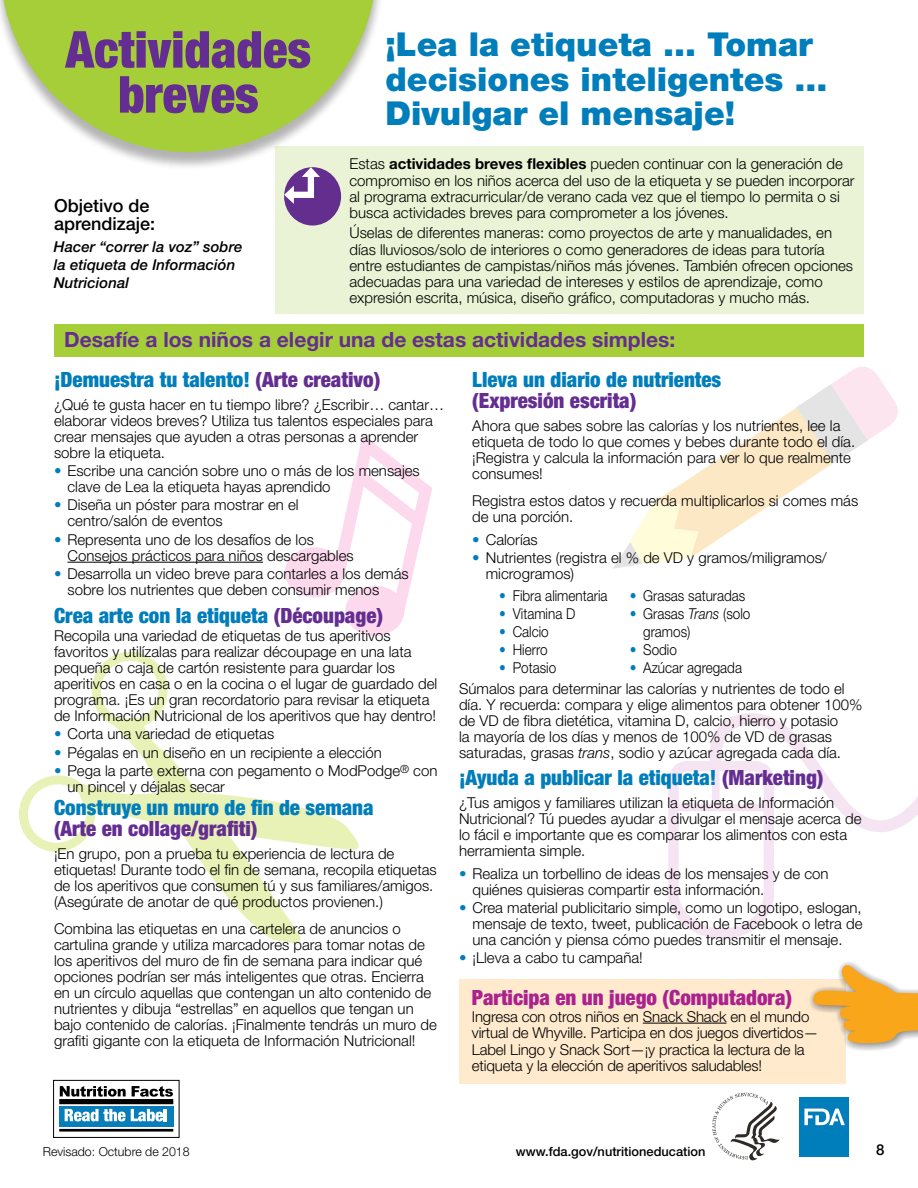
<style>
.page{position:relative;width:918px;height:1188px;background:#fff}
.page>*{position:absolute;margin:0;border:0;box-sizing:border-box;transform-origin:0 0}
.subhead_3{font:900 condensed 51px "Helvetica Neue LT Std";color:#642d91}
.body_copy{font:900 33px/34.5px "Helvetica Neue LT Std";color:#007dbb}
.subhead_3-2{font:900 condensed 21px/21px "Helvetica Neue LT Std";color:#007dbb}
.body_copy-2{font:700 21px "Helvetica Neue LT Std";color:#642d91}
.body_copy-3{font:900 condensed 21px "Helvetica Neue LT Std";color:#007dbb}
.body_copy-4{font:900 condensed 21px "Helvetica Neue LT Std";color:#ab218e}
.body_copy-5{font:500 18px/18px "Helvetica Neue LT Std";color:#000}
.body_copy-6{font:300 15px/16px "Helvetica Neue LT Std";color:#000}
.subhead_3-3{font:300 15px/16px "Helvetica Neue LT Std";color:#000}
.body_copy-7{font:300 15px/18px "Helvetica Neue LT Std";color:#000;scale:.9 1}
.body_copy-8{font:italic 500 15px/18px "Helvetica Neue LT Std";color:#000}
.t1{font:500 15px "Helvetica Neue LT Std";color:#000}
.t2{font:500 12.9px "Helvetica Neue LT Std";color:#000}
.t3{font:300 12.3px "Helvetica Neue LT Std";color:#000}
.s1{font-weight:700}
.s2{color:#642d91}
.s3{color:#007dbb}
.s4{font-style:italic}
</style>
<div class="page">
<div style="left:53px;top:1080px;width:126px;height:58px;border:1px solid #000"></div>
<svg style="left:613px;top:367px;width:285px;height:202px"></svg>
<svg style="left:668px;top:713px;width:250px;height:226px"></svg>
<div style="left:674px;top:804px;width:96px;height:7px;background:#f5e4f1"></div>
<div style="left:712px;top:766px;width:8px;height:41px;background:#f5e4f1"></div>
<svg style="left:19px;top:775px;width:340px;height:77px"></svg>
<svg style="left:91px;top:652px;width:77px;height:71px"></svg>
<svg style="left:110px;top:714px;width:191px;height:229px"></svg>
<div style="left:286px;top:548px;width:57px;height:49px;background:#fcd9ed;border-radius:50%"></div>
<div style="left:285px;top:547px;width:59px;height:50px;border:2px solid #eb008b;border-radius:50%"></div>
<div style="left:346px;top:586px;width:58px;height:49px;background:#fcd9ed;border-radius:50%"></div>
<svg style="left:325px;top:435px;width:107px;height:188px"></svg>
<hr style="left:68px;top:562px;width:195px;height:1px;background:#000">
<div style="left:275px;top:147px;width:589px;height:167px;background:#eaf3d5"></div>
<div style="left:0;top:0;width:385px;height:171px;background:#000;opacity:.3"></div>
<svg style="left:0;top:0;width:377px;height:152px;fill:#a6ce39"></svg>
<div style="left:54px;top:324px;width:810px;height:33px;background:#a6ce39"></div>
<div style="left:459px;top:979px;width:387px;height:104px;background:#ffeacd"></div>
<hr style="left:643px;top:1023px;width:84px;height:1px;background:#000">
<div style="left:284px;top:167px;width:57px;height:59px;background:#642e8e;border-radius:50%"></div>
<svg style="left:284px;top:167px;width:36px;height:37px"></svg>
<svg style="left:810px;top:962px;width:89px;height:89px"></svg>
<svg style="left:813px;top:963px;width:105px;height:81px"></svg>
<svg style="left:59px;top:1086px;width:115px;height:46px"></svg>
<hr style="left:59px;top:1129px;width:114px;height:3px;background:#000">
<div style="left:799px;top:1097px;width:50px;height:60px;background:#007dbb"></div>
<svg style="left:804px;top:1109px;width:41px;height:16px"></svg>
<svg style="left:712px;top:1093px;width:68px;height:68px"></svg>
<p class="subhead_3" style="left:66px;top:18px;width:247px">Actividades</p>
<p class="subhead_3" style="left:118px;top:63px;width:142px">breves</p>
<p class="body_copy-5" style="left:54px;top:197px;width:103px">Objetivo de aprendizaje:</p>
<p class="body_copy-8" style="left:54px;top:238px;width:190px">Hacer “correr la voz” sobre la etiqueta de Información<br>Nutricional</p>
<p class="body_copy" style="left:386px;top:27px;width:443px">¡Lea la etiqueta … Tomar decisiones inteligentes …<br>Divulgar el mensaje!</p>
<p class="body_copy-6" style="left:350px;top:156px;width:507px">Estas <span class="s1">actividades breves flexibles</span> pueden continuar con la generación de compromiso en los niños acerca del uso de la etiqueta y se pueden incorporar al programa extracurricular/de verano cada vez que el tiempo lo permita o si busca actividades breves para comprometer a los jóvenes.</p>
<p class="body_copy-6" style="left:350px;top:225px;width:505px">Úselas de diferentes maneras: como proyectos de arte y manualidades, en días lluviosos/solo de interiores o como generadores de ideas para tutoría entre estudiantes de campistas/niños más jóvenes. También ofrecen opciones adecuadas para una variedad de intereses y estilos de aprendizaje, como expresión escrita, música, diseño gráfico, computadoras y mucho más.</p>
<p class="body_copy-2" style="left:64px;top:327px;width:613px">Desafíe a los niños a elegir una de estas actividades simples:</p>
<p class="subhead_3-2" style="left:54px;top:369px;width:328px">¡Demuestra tu talento! <span class="s2">(Arte creativo)</span></p>
<p class="body_copy-6" style="left:54px;top:396px;width:392px">¿Qué te gusta hacer en tu tiempo libre? ¿Escribir… cantar… elaborar videos breves? Utiliza tus talentos especiales para crear mensajes que ayuden a otras personas a aprender sobre la etiqueta.</p>
<p class="body_copy-6" style="left:68px;top:462px;width:354px;text-indent:-14px"><span class="s3">•</span> Escribe una canción sobre uno o más de los mensajes clave de Lea la etiqueta hayas aprendido</p>
<p class="body_copy-6" style="left:68px;top:497px;width:233px;text-indent:-14px"><span class="s3">•</span> Diseña un póster para mostrar en el centro/salón de eventos</p>
<p class="body_copy-6" style="left:68px;top:531px;width:288px;text-indent:-14px"><span class="s3">•</span> Representa uno de los desafíos de los<br>Consejos prácticos para niños descargables</p>
<p class="body_copy-6" style="left:68px;top:565px;width:343px;line-height:16.5px;text-indent:-14px"><span class="s3">•</span> Desarrolla un video breve para contarles a los demás sobre los nutrientes que deben consumir menos</p>
<p class="body_copy-3" style="left:54px;top:602px;width:331px">Crea arte con la etiqueta <span class="s2">(Découpage)</span></p>
<p class="body_copy-6" style="left:54px;top:627px;width:385px">Recopila una variedad de etiquetas de tus aperitivos favoritos y utilízalas para realizar découpage en una lata pequeña o caja de cartón resistente para guardar los aperitivos en casa o en la cocina o el lugar de guardado del programa. ¡Es un gran recordatorio para revisar la etiqueta de Información Nutricional de los aperitivos que hay dentro!</p>
<p class="body_copy-6" style="left:54px;top:726px;width:222px"><span class="s3">•</span> Corta una variedad de etiquetas</p>
<p class="body_copy-6" style="left:54px;top:744px;width:329px"><span class="s3">•</span> Pégalas en un diseño en un recipiente a elección</p>
<p class="body_copy-6" style="left:67px;top:762px;width:371px;line-height:16.5px;text-indent:-13px"><span class="s3">•</span> Pega la parte externa con pegamento o ModPodge<sup>®</sup> con un pincel y déjalas secar</p>
<p class="subhead_3-2" style="left:54px;top:797px;width:321px">Construye un muro de fin de semana <span class="s2">(Arte en collage/grafiti)</span></p>
<p class="body_copy-6" style="left:54px;top:845px;width:384px">¡En grupo, pon a prueba tu experiencia de lectura de etiquetas! Durante todo el fin de semana, recopila etiquetas de los aperitivos que consumen tú y sus familiares/amigos. (Asegúrate de anotar de qué productos provienen.)</p>
<p class="body_copy-6" style="left:54px;top:920px;width:384px">Combina las etiquetas en una cartelera de anuncios o cartulina grande y utiliza marcadores para tomar notas de los aperitivos del muro de fin de semana para indicar qué opciones podrían ser más inteligentes que otras. Encierra en un círculo aquellas que contengan un alto contenido de nutrientes y dibuja “estrellas” en aquellos que tengan un bajo contenido de calorías. ¡Finalmente tendrás un muro de grafiti gigante con la etiqueta de Información Nutricional!</p>
<p class="subhead_3-2" style="left:472px;top:369px;width:251px">Lleva un diario de nutrientes <span class="s2">(Expresión escrita)</span></p>
<p class="subhead_3-3" style="left:472px;top:417px;width:384px">Ahora que sabes sobre las calorías y los nutrientes, lee la etiqueta de todo lo que comes y bebes durante todo el día. ¡Registra y calcula la información para ver lo que realmente consumes!</p>
<p class="subhead_3-3" style="left:472px;top:492px;width:387px">Registra estos datos y recuerda multiplicarlos si comes más de una porción.</p>
<p class="body_copy-6" style="left:472px;top:531px;width:67px"><span class="s3">•</span> Calorías</p>
<p class="body_copy-6" style="left:486px;top:549px;width:343px;text-indent:-14px"><span class="s3">•</span> Nutrientes (registra el % de VD y gramos/miligramos/ microgramos)</p>
<p class="body_copy-7" style="left:630px;top:587px;width:130px"><span class="s3">•</span> Grasas saturadas</p>
<p class="body_copy-7" style="left:643px;top:605px;width:121px;text-indent:-14px"><span class="s3">•</span> Grasas <span class="s4">Trans</span> (solo gramos)</p>
<p class="body_copy-7" style="left:630px;top:641px;width:54px"><span class="s3">•</span> Sodio</p>
<p class="body_copy-7" style="left:459px;top:658px;width:430px;line-height:20.1px;text-indent:171px"><span class="s3">•</span> Azúcar agregada<br>Súmalos para determinar las calorías y nutrientes de todo el</p>
<p class="subhead_3-3" style="left:459px;top:696px;width:405px">día. Y recuerda: compara y elige alimentos para obtener 100% de VD de fibra dietética, vitamina D, calcio, hierro y potasio<br>la mayoría de los días y menos de 100% de VD de grasas saturadas, grasas <span class="s4">trans</span>, sodio y azúcar agregada cada día.</p>
<p class="subhead_3-2" style="left:459px;top:767px;width:366px">¡Ayuda a publicar la etiqueta! <span class="s2">(Marketing)</span></p>
<p class="body_copy-6" style="left:459px;top:794px;width:404px">¿Tus amigos y familiares utilizan la etiqueta de Información Nutricional? Tú puedes ayudar a divulgar el mensaje acerca de lo fácil e importante que es comparar los alimentos con esta herramienta simple.</p>
<p class="body_copy-6" style="left:472px;top:865px;width:358px;text-indent:-14px"><span class="s3">•</span> Realiza un torbellino de ideas de los mensajes y de con quiénes quisieras compartir esta información.</p>
<p class="body_copy-6" style="left:472px;top:899px;width:392px;text-align:justify;text-indent:-14px"><span class="s3">•</span> Crea material publicitario simple, como un logotipo, eslogan, mensaje de texto, tweet, publicación de Facebook o letra de una canción y piensa cómo puedes transmitir el mensaje.</p>
<p class="body_copy-6" style="left:459px;top:950px;width:185px"><span class="s3">•</span> ¡Lleva a cabo tu campaña!</p>
<p class="body_copy-7" style="left:499px;top:587px;width:122px"><span class="s3">•</span> Fibra alimentaria</p>
<p class="body_copy-7" style="left:499px;top:605px;width:86px"><span class="s3">•</span> Vitamina D</p>
<p class="body_copy-7" style="left:499px;top:623px;width:57px"><span class="s3">•</span> Calcio</p>
<p class="body_copy-7" style="left:499px;top:641px;width:55px"><span class="s3">•</span> Hierro</p>
<p class="body_copy-7" style="left:499px;top:659px;width:65px"><span class="s3">•</span> Potasio</p>
<p class="body_copy-4" style="left:472px;top:985px;width:322px">Participa en un juego (Computadora)</p>
<p class="body_copy-6" style="left:472px;top:1008px;width:348px;line-height:16.5px">Ingresa con otros niños en Snack Shack en el mundo virtual de Whyville. Participa en dos juegos divertidos— Label Lingo y Snack Sort—¡y practica la lectura de la etiqueta y la elección de aperitivos saludables!</p>
<p class="t3" style="left:43px;top:1144px;width:148px">Revisado: Octubre de 2018</p>
<p class="t2" style="left:516px;top:1144px;width:191px">www.fda.gov/nutritioneducation</p>
<p class="t1" style="left:876px;top:1141px;width:10px">8</p>
</div>
